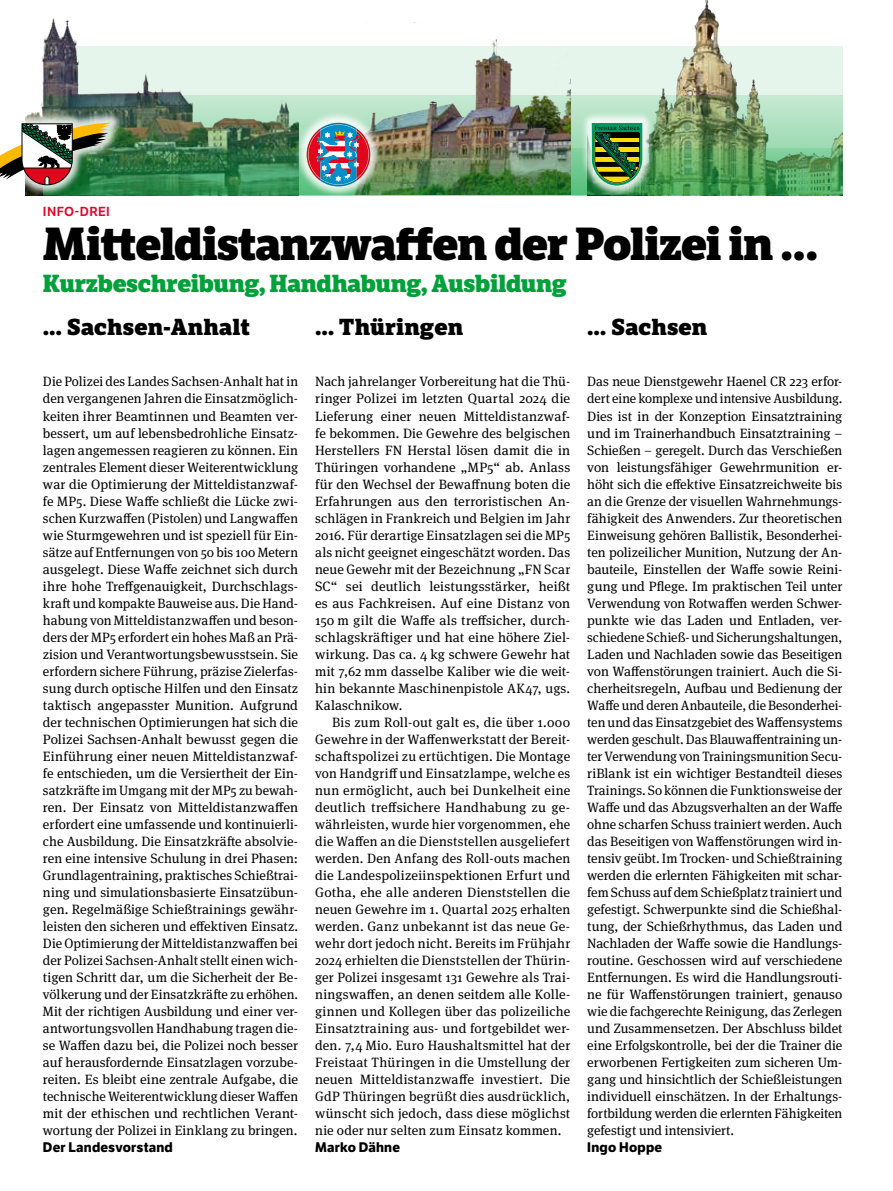
<style>
.page{position:relative;width:893px;height:1191px;background:#fff}
.page>*{position:absolute;margin:0;border:0;box-sizing:border-box;transform-origin:0 0}
.t1{font:800 45px "LFT Etica Sheriff";letter-spacing:-.03em;color:#000}
.t2{font:800 24px "LFT Etica Sheriff";letter-spacing:-.02em;color:#00a13a}
.t3{font:800 22.5px "LFT Etica Sheriff";letter-spacing:.005em;color:#000}
.t4{font:13.5px/17px "Meta Serif Pro";letter-spacing:.005em;color:#000;text-align:justify}
.t5{font:700 13.5px "LFT Etica";letter-spacing:.015em;color:#000}
.t6{font:12.75px "LFT Etica SB";letter-spacing:.03em;color:#e40428}
</style>
<div class="page">
<div style="left:43px;top:46px;width:799px;height:149px;background:#e6f5eb"></div>
<img style="left:662px;top:0;width:96px;height:95px">
<img style="left:41px;top:18px;width:142px;height:93px">
<img style="left:43px;top:95px;width:799px;height:54px">
<img style="left:355px;top:22px;width:215px;height:127px">
<img style="left:124px;top:149px;width:718px;height:46px">
<div style="left:580px;top:111px;width:74px;height:87px;background:#fff;opacity:.84"></div>
<svg style="left:592px;top:123px;width:50px;height:62px;background:#487430"></svg>
<div style="left:295px;top:111px;width:87px;height:88px;background:#fff;opacity:.84"></div>
<svg style="left:307px;top:123px;width:63px;height:63px;background:#8f869a"></svg>
<div style="left:0;top:111px;width:124px;height:86px;background:#fff;opacity:.84"></div>
<img style="left:0;top:123px;width:112px;height:62px">
<p class="t6" style="left:43px;top:204px;width:68px">INFO-DREI</p>
<h1 class="t1" style="left:43px;top:216px;width:777px">Mitteldistanzwaffen der Polizei in …</h1>
<h2 class="t2" style="left:43px;top:269px;width:525px">Kurzbeschreibung, Handhabung, Ausbildung</h2>
<h3 class="t3" style="left:587px;top:312px;width:122px">… Sachsen</h3>
<h3 class="t3" style="left:315px;top:312px;width:150px">… Thüringen</h3>
<p class="t4" style="left:315px;top:372px;width:257px">Nach jahrelanger Vorbereitung hat die Thü&shy;ringer Polizei im letzten Quartal 2024 die Lieferung einer neuen Mitteldistanzwaf&shy;fe bekommen. Die Gewehre des belgischen Herstellers FN Herstal lösen damit die in Thüringen vorhandene „MP5“ ab. Anlass für den Wechsel der Bewaffnung boten die Erfahrungen aus den terroristischen An&shy;schlägen in Frankreich und Belgien im Jahr 2016. Für derartige Einsatzlagen sei die MP5 als nicht geeignet eingeschätzt worden. Das neue Gewehr mit der Bezeichnung „FN Scar SC“ sei deutlich leistungsstärker, heißt es aus Fachkreisen. Auf eine Distanz von 150 m gilt die Waffe als treffsicher, durch&shy;schlagskräftiger und hat eine höhere Ziel&shy;wirkung. Das ca. 4 kg schwere Gewehr hat mit 7,62 mm dasselbe Kaliber wie die weit&shy;hin bekannte Maschinenpistole AK47, ugs.<br>Kalaschnikow.</p>
<p class="t4" style="left:315px;top:713px;width:257px;text-indent:17px">Bis zum Roll-out galt es, die über 1.000<br>Gewehre in der Waffenwerkstatt der Bereit&shy;schaftspolizei zu ertüchtigen. Die Montage von Handgriff und Einsatzlampe, welche es nun ermöglicht, auch bei Dunkelheit eine deutlich treffsichere Handhabung zu ge&shy;währleisten, wurde hier vorgenommen, ehe die Waffen an die Dienststellen ausgeliefert werden. Den Anfang des Roll-outs machen die Landespolizeiinspektionen Erfurt und Gotha, ehe alle anderen Dienststellen die neuen Gewehre im 1. Quartal 2025 erhalten werden. Ganz unbekannt ist das neue Ge&shy;wehr dort jedoch nicht. Bereits im Frühjahr 2024 erhielten die Dienststellen der Thürin&shy;ger Polizei insgesamt 131 Gewehre als Trai&shy;ningswaffen, an denen seitdem alle Kolle&shy;ginnen und Kollegen über das polizeiliche Einsatztraining aus- und fortgebildet wer&shy;den. 7,4 Mio. Euro Haushaltsmittel hat der Freistaat Thüringen in die Umstellung der neuen Mitteldistanzwaffe investiert. Die GdP Thüringen begrüßt dies ausdrücklich, wünscht sich jedoch, dass diese möglichst nie oder nur selten zum Einsatz kommen.</p>
<p class="t5" style="left:315px;top:1139px;width:86px">Marko Dähne</p>
<h3 class="t3" style="left:43px;top:312px;width:209px">… Sachsen-Anhalt</h3>
<p class="t4" style="left:43px;top:372px;width:257px">Die Polizei des Landes Sachsen-Anhalt hat in den vergangenen Jahren die Einsatzmöglich&shy;keiten ihrer Beamtinnen und Beamten ver&shy;bessert, um auf lebensbedrohliche Einsatz&shy;lagen angemessen reagieren zu können. Ein zentrales Element dieser Weiterentwicklung war die Optimierung der Mitteldistanzwaf&shy;fe MP5. Diese Waffe schließt die Lücke zwi&shy;schen Kurzwaffen (Pistolen) und Langwaffen wie Sturmgewehren und ist speziell für Ein&shy;sätze auf Entfernungen von 50 bis 100 Metern ausgelegt. Diese Waffe zeichnet sich durch ihre hohe Treffgenauigkeit, Durchschlags&shy;kraft und kompakte Bauweise aus. Die Hand&shy;habung von Mitteldistanzwaffen und beson&shy;ders der MP5 erfordert ein hohes Maß an Prä&shy;zision und Verantwortungsbewusstsein. Sie erfordern sichere Führung, präzise Zielerfas&shy;sung durch optische Hilfen und den Einsatz taktisch angepasster Munition. Aufgrund der technischen Optimierungen hat sich die Polizei Sachsen-Anhalt bewusst gegen die Einführung einer neuen Mitteldistanzwaf&shy;fe entschieden, um die Versiertheit der Ein&shy;satzkräfte im Umgang mit der MP5 zu bewah&shy;ren. Der Einsatz von Mitteldistanzwaffen erfordert eine umfassende und kontinuierli&shy;che Ausbildung. Die Einsatzkräfte absolvie&shy;ren eine intensive Schulung in drei Phasen:<br>Grundlagentraining, praktisches Schießtrai&shy;ning und simulationsbasierte Einsatzübun&shy;gen. Regelmäßige Schießtrainings gewähr&shy;leisten den sicheren und effektiven Einsatz.<br>Die Optimierung der Mitteldistanzwaffen bei der Polizei Sachsen-Anhalt stellt einen wich&shy;tigen Schritt dar, um die Sicherheit der Be&shy;völkerung und der Einsatzkräfte zu erhöhen.<br>Mit der richtigen Ausbildung und einer ver&shy;antwortungsvollen Handhabung tragen die&shy;se Waffen dazu bei, die Polizei noch besser auf herausfordernde Einsatzlagen vorzube&shy;reiten. Es bleibt eine zentrale Aufgabe, die technische Weiterentwicklung dieser Waffen mit der ethischen und rechtlichen Verant&shy;wortung der Polizei in Einklang zu bringen.</p>
<p class="t5" style="left:43px;top:1139px;width:131px">Der Landesvorstand</p>
<p class="t4" style="left:587px;top:372px;width:257px">Das neue Dienstgewehr Haenel CR 223 erfor&shy;dert eine komplexe und intensive Ausbildung.<br>Dies ist in der Konzeption Einsatztraining und im Trainerhandbuch Einsatztraining – Schießen – geregelt. Durch das Verschießen von leistungsfähiger Gewehrmunition er&shy;höht sich die effektive Einsatzreichweite bis an die Grenze der visuellen Wahrnehmungs&shy;fähigkeit des Anwenders. Zur theoretischen Einweisung gehören Ballistik, Besonderhei&shy;ten polizeilicher Munition, Nutzung der An&shy;bauteile, Einstellen der Waffe sowie Reini&shy;gung und Pflege. Im praktischen Teil unter Verwendung von Rotwaffen werden Schwer&shy;punkte wie das Laden und Entladen, ver&shy;schiedene Schieß- und Sicherungshaltungen, Laden und Nachladen sowie das Beseitigen von Waffenstörungen trainiert. Auch die Si&shy;cherheitsregeln, Aufbau und Bedienung der Waffe und deren Anbauteile, die Besonderhei&shy;ten und das Einsatzgebiet des Waffensystems werden geschult. Das Blauwaffentraining un&shy;ter Verwendung von Trainingsmunition Secu&shy;riBlank ist ein wichtiger Bestandteil dieses Trainings. So können die Funktionsweise der Waffe und das Abzugsverhalten an der Waffe ohne scharfen Schuss trainiert werden. Auch das Beseitigen von Waffenstörungen wird in&shy;tensiv geübt. Im Trocken- und Schießtraining werden die erlernten Fähigkeiten mit schar&shy;fem Schuss auf dem Schießplatz trainiert und gefestigt. Schwerpunkte sind die Schießhal&shy;tung, der Schießrhythmus, das Laden und Nachladen der Waffe sowie die Handlungs&shy;routine. Geschossen wird auf verschiedene Entfernungen. Es wird die Handlungsrouti&shy;ne für Waffenstörungen trainiert, genauso wie die fachgerechte Reinigung, das Zerlegen und Zusammensetzen. Der Abschluss bildet eine Erfolgskontrolle, bei der die Trainer die erworbenen Fertigkeiten zum sicheren Um&shy;gang und hinsichtlich der Schießleistungen individuell einschätzen. In der Erhaltungs&shy;fortbildung werden die erlernten Fähigkeiten gefestigt und intensiviert.</p>
<p class="t5" style="left:587px;top:1139px;width:76px">Ingo Hoppe</p>
</div>
